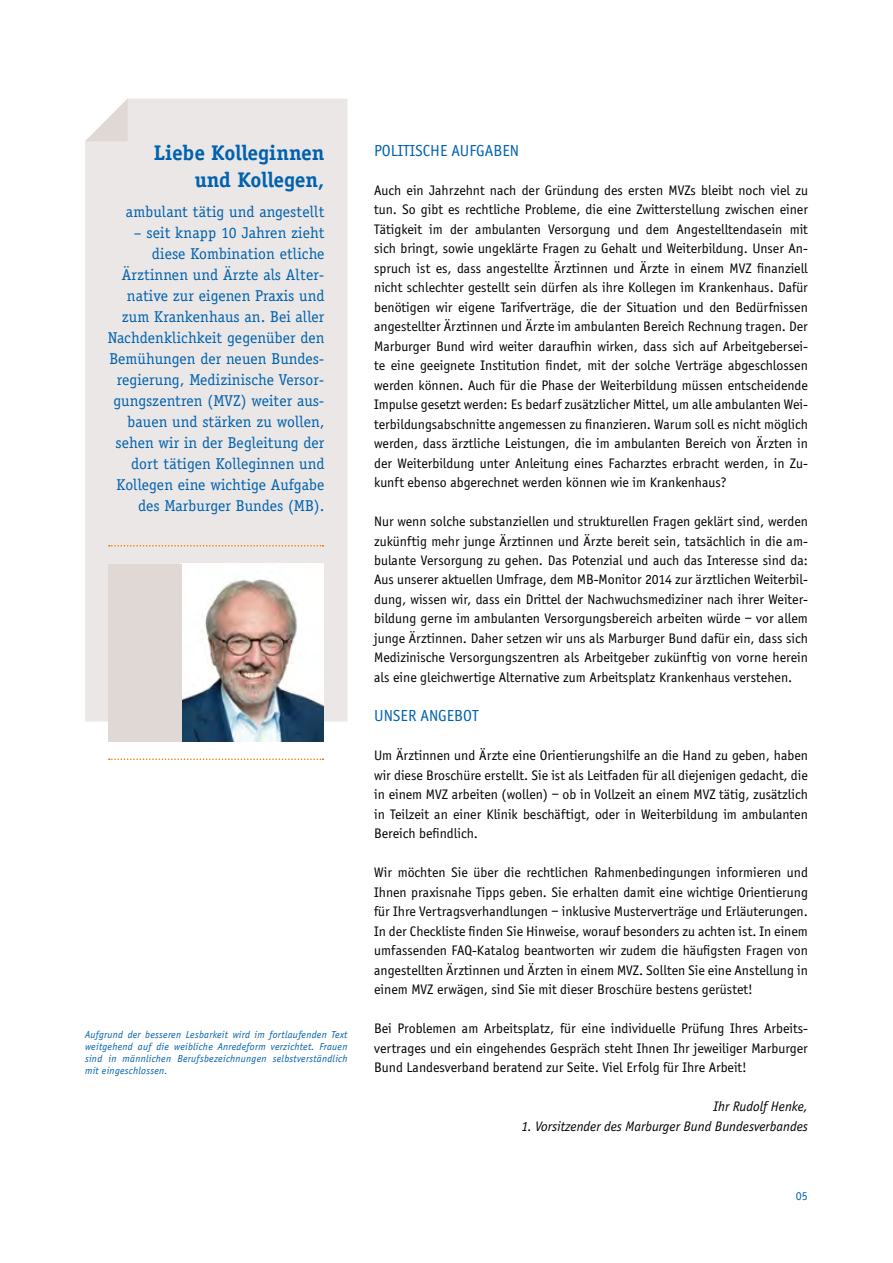
<style>
.page{position:relative;width:893px;height:1263px;background:#fff}
.page>*{position:absolute;margin:0;border:0;box-sizing:border-box;transform-origin:0 0}
.t1{font:700 21.3px/27.3px "Officina Serif LT";color:#0062ae;text-align:right}
.t2{font:16.5px "Officina Sans";color:#0062ae}
.t3{font:15.75px/21px "Officina Serif LT";letter-spacing:.005em;color:#0062ae;text-align:right}
.t4{font:14.25px/19.5px "Officina Sans";color:#000;text-align:justify}
.t5{font:italic 14.25px "Officina Sans";color:#000}
.t6{font:12px "Officina Serif LT";color:#0062ae}
.t7{font:italic 10.5px/12px "Officina Sans";letter-spacing:.025em;color:#0062ae;text-align:justify}
</style>
<div class="page">
<div style="left:85px;top:99px;width:262px;height:622px;background:#ebe7e6"></div>
<svg style="left:85px;top:99px;width:43px;height:42px"></svg>
<img style="left:181px;top:564px;width:142px;height:177px">
<svg style="left:109px;top:545px;width:214px;height:1px"></svg>
<svg style="left:109px;top:758px;width:214px;height:2px"></svg>
<div style="left:108px;top:564px;width:73px;height:177px;background:#dfd8d5"></div>
<h1 class="t1" style="left:154px;top:139px;width:172px">Liebe Kolleginnen und Kollegen,</h1>
<p class="t3" style="left:126px;top:201px;width:200px">ambulant tätig und angestellt</p>
<p class="t3" style="left:108px;top:222px;width:218px">– seit knapp 10 Jahren zieht diese Kombination etliche<br>Ärztinnen und Ärzte als Alter&shy;native zur eigenen Praxis und zum Krankenhaus an. Bei aller<br>Nachdenklichkeit gegenüber den<br>Bemühungen der neuen Bundes&shy;regierung, Medizinische Versor&shy;gungszentren (MVZ) weiter aus&shy;bauen und stärken zu wollen, sehen wir in der Begleitung der dort tätigen Kolleginnen und<br>Kollegen eine wichtige Aufgabe des Marburger Bundes (MB).</p>
<p class="t7" style="left:85px;top:1028px;width:264px">Aufgrund der besseren Lesbarkeit wird im fortlaufenden Text weitgehend auf die weibliche Anredeform verzichtet. Frauen sind in männlichen Berufsbezeichnungen selbstverständlich mit eingeschlossen.</p>
<p class="t2" style="left:374px;top:141px;width:146px">POLITISCHE AUFGABEN</p>
<p class="t4" style="left:374px;top:180px;width:435px">Auch ein Jahrzehnt nach der Gründung des ersten MVZs bleibt noch viel zu tun. So gibt es rechtliche Probleme, die eine Zwitterstellung zwischen einer Tätigkeit im der ambulanten Versorgung und dem Angestelltendasein mit sich bringt, sowie ungeklärte Fragen zu Gehalt und Weiterbildung. Unser An&shy;spruch ist es, dass angestellte Ärztinnen und Ärzte in einem MVZ finanziell nicht schlechter gestellt sein dürfen als ihre Kollegen im Krankenhaus. Dafür benötigen wir eigene Tarifverträge, die der Situation und den Bedürfnissen angestellter Ärztinnen und Ärzte im ambulanten Bereich Rechnung tragen. Der Marburger Bund wird weiter daraufhin wirken, dass sich auf Arbeitgebersei&shy;te eine geeignete Institution findet, mit der solche Verträge abgeschlossen werden können. Auch für die Phase der Weiterbildung müssen entscheidende Impulse gesetzt werden: Es bedarf zusätzlicher Mittel, um alle ambulanten Wei&shy;terbildungsabschnitte angemessen zu finanzieren. Warum soll es nicht möglich werden, dass ärztliche Leistungen, die im ambulanten Bereich von Ärzten in der Weiterbildung unter Anleitung eines Facharztes erbracht werden, in Zu&shy;kunft ebenso abgerechnet werden können wie im Krankenhaus?</p>
<p class="t4" style="left:374px;top:512px;width:435px">Nur wenn solche substanziellen und strukturellen Fragen geklärt sind, werden zukünftig mehr junge Ärztinnen und Ärzte bereit sein, tatsächlich in die am&shy;bulante Versorgung zu gehen. Das Potenzial und auch das Interesse sind da:<br>Aus unserer aktuellen Umfrage, dem MB-Monitor 2014 zur ärztlichen Weiterbil&shy;dung, wissen wir, dass ein Drittel der Nachwuchsmediziner nach ihrer Weiter&shy;bildung gerne im ambulanten Versorgungsbereich arbeiten würde – vor allem junge Ärztinnen. Daher setzen wir uns als Marburger Bund dafür ein, dass sich Medizinische Versorgungszentren als Arbeitgeber zukünftig von vorne herein als eine gleichwertige Alternative zum Arbeitsplatz Krankenhaus verstehen.</p>
<p class="t2" style="left:374px;top:706px;width:106px">UNSER ANGEBOT</p>
<p class="t4" style="left:374px;top:746px;width:435px">Um Ärztinnen und Ärzte eine Orientierungshilfe an die Hand zu geben, haben wir diese Broschüre erstellt. Sie ist als Leitfaden für all diejenigen gedacht, die in einem MVZ arbeiten (wollen) – ob in Vollzeit an einem MVZ tätig, zusätzlich in Teilzeit an einer Klinik beschäftigt, oder in Weiterbildung im ambulanten Bereich befindlich.</p>
<p class="t4" style="left:374px;top:863px;width:435px">Wir möchten Sie über die rechtlichen Rahmenbedingungen informieren und Ihnen praxisnahe Tipps geben. Sie erhalten damit eine wichtige Orientierung für Ihre Vertragsverhandlungen – inklusive Musterverträge und Erläuterungen.<br>In der Checkliste finden Sie Hinweise, worauf besonders zu achten ist. In einem umfassenden FAQ-Katalog beantworten wir zudem die häufigsten Fragen von angestellten Ärztinnen und Ärzten in einem MVZ. Sollten Sie eine Anstellung in einem MVZ erwägen, sind Sie mit dieser Broschüre bestens gerüstet!</p>
<p class="t4" style="left:374px;top:1019px;width:435px">Bei Problemen am Arbeitsplatz, für eine individuelle Prüfung Ihres Arbeits&shy;vertrages und ein eingehendes Gespräch steht Ihnen Ihr jeweiliger Marburger Bund Landesverband beratend zur Seite. Viel Erfolg für Ihre Arbeit!</p>
<p class="t5" style="left:713px;top:1099px;width:96px">Ihr Rudolf Henke,</p>
<p class="t5" style="left:521px;top:1118px;width:288px">1. Vorsitzender des Marburger Bund Bundesverbandes</p>
<p class="t6" style="left:796px;top:1188px;width:13px">05</p>
</div>
